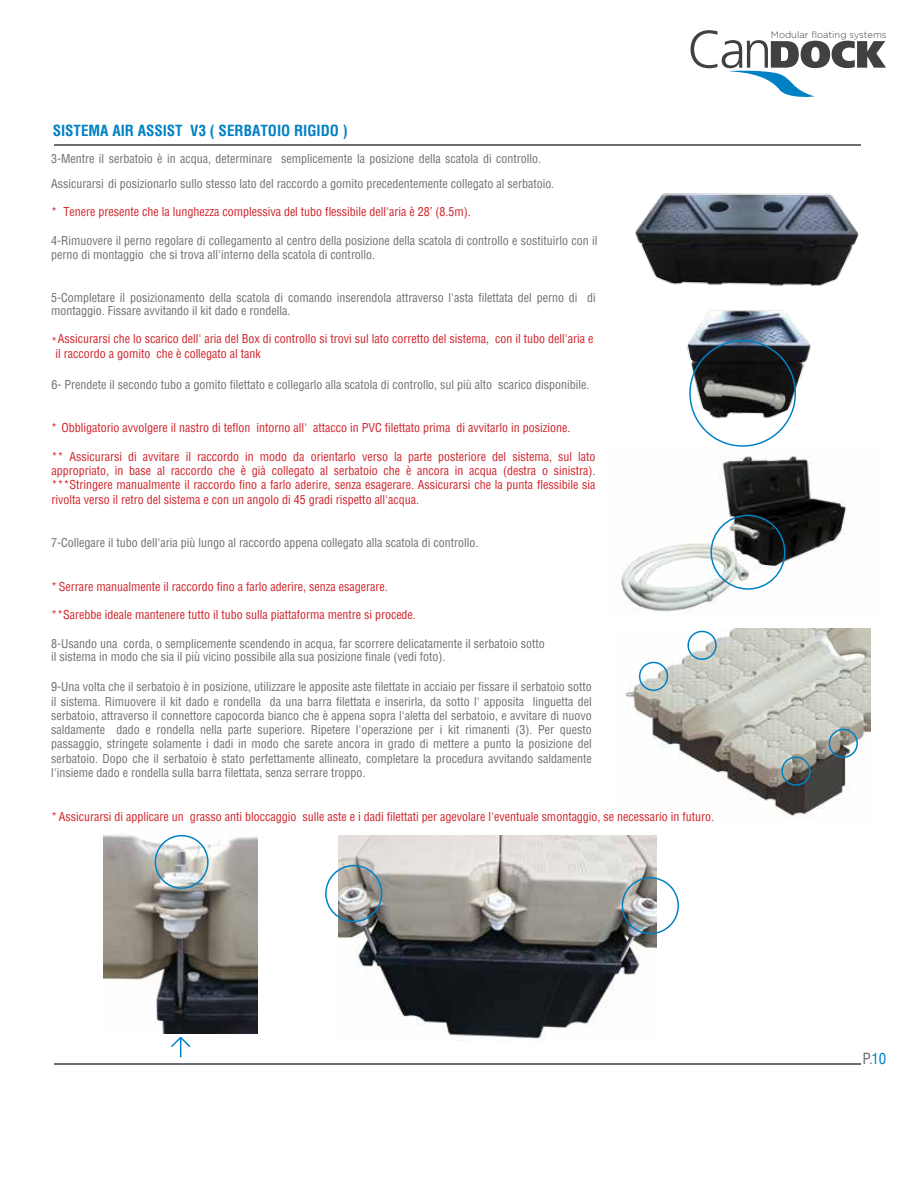
<style>
.page{position:relative;width:918px;height:1188px;background:#fff}
.page>*{position:absolute;margin:0;border:0;box-sizing:border-box;transform-origin:0 0}
.t1{font:700 condensed 15px "Helvetica";color:#0081c4}
.t2{font:condensed 15px "Helvetica";color:#6d6e71}
.t3{font:condensed 12px/14.2px "Helvetica";color:#6d6e71}
.t4{font:condensed 12px/14.4px "Helvetica";color:#cf2027}
.t5{font:300 9.45px "Gotham HTF";color:#414042}
.s1{color:#0081c4}
</style>
<div class="page">
<svg style="left:691px;top:30px;width:195px;height:67px"></svg>
<hr style="left:54px;top:1064px;width:807px;height:1px;background:#6d6e71">
<hr style="left:54px;top:144px;width:807px;height:2px;background:#6d6e71">
<img style="left:104px;top:834px;width:154px;height:199px">
<svg style="left:171px;top:1037px;width:20px;height:20px"></svg>
<div style="left:155px;top:835px;width:54px;height:54px;border:2px solid #0081c4;border-radius:50%"></div>
<img style="left:339px;top:836px;width:317px;height:205px">
<div style="left:325px;top:865px;width:57px;height:57px;border:2px solid #0081c4;border-radius:50%"></div>
<div style="left:622px;top:877px;width:57px;height:57px;border:2px solid #0081c4;border-radius:50%"></div>
<img style="left:625px;top:628px;width:246px;height:191px">
<img style="left:687px;top:330px;width:124px;height:105px">
<div style="left:689px;top:340px;width:107px;height:107px;border:2px solid #0081c4;border-radius:50%"></div>
<img style="left:635px;top:193px;width:224px;height:137px">
<img style="left:621px;top:456px;width:226px;height:156px">
<div style="left:710px;top:515px;width:76px;height:75px;border:2px solid #0081c4;border-radius:50%"></div>
<div style="left:781px;top:756px;width:30px;height:30px;border:2px solid #0081c4;border-radius:50%"></div>
<div style="left:829px;top:729px;width:29px;height:29px;border:2px solid #0081c4;border-radius:50%"></div>
<div style="left:687px;top:631px;width:30px;height:29px;border:2px solid #0081c4;border-radius:50%"></div>
<div style="left:639px;top:662px;width:29px;height:29px;border:2px solid #0081c4;border-radius:50%"></div>
<p class="t1" style="left:53px;top:121px;width:297px">SISTEMA AIR ASSIST V3 ( SERBATOIO RIGIDO )</p>
<p class="t3" style="left:51px;top:146px;width:505px;line-height:25.2px">3-Mentre il serbatoio è in acqua, determinare semplicemente la posizione della scatola di controllo.<br>Assicurarsi di posizionarlo sullo stesso lato del raccordo a gomito precedentemente collegato al serbatoio.</p>
<p class="t4" style="left:51px;top:204px;width:421px">* Tenere presente che la lunghezza complessiva del tubo flessibile dell'aria è 28’ (8.5m).</p>
<p class="t3" style="left:51px;top:234px;width:548px;line-height:13.8px">4-Rimuovere il perno regolare di collegamento al centro della posizione della scatola di controllo e sostituirlo con il perno di montaggio che si trova all'interno della scatola di controllo.</p>
<p class="t3" style="left:51px;top:291px;width:546px;line-height:13.2px">5-Completare il posizionamento della scatola di comando inserendola attraverso l'asta filettata del perno di di montaggio. Fissare avvitando il kit dado e rondella.</p>
<p class="t4" style="left:55px;top:331px;width:540px;text-indent:-4px">* Assicurarsi che lo scarico dell' aria del Box di controllo si trovi sul lato corretto del sistema, con il tubo dell'aria e il raccordo a gomito che è collegato al tank</p>
<p class="t3" style="left:51px;top:377px;width:540px">6- Prendete il secondo tubo a gomito filettato e collegarlo alla scatola di controllo, sul più alto scarico disponibile.</p>
<p class="t4" style="left:51px;top:420px;width:521px">* Obbligatorio avvolgere il nastro di teflon intorno all' attacco in PVC filettato prima di avvitarlo in posizione.</p>
<p class="t4" style="left:51px;top:449px;width:546px;text-align:justify">** Assicurarsi di avvitare il raccordo in modo da orientarlo verso la parte posteriore del sistema, sul lato appropriato, in base al raccordo che è già collegato al serbatoio che è ancora in acqua (destra o sinistra). ***Stringere manualmente il raccordo fino a farlo aderire, senza esagerare. Assicurarsi che la punta flessibile sia rivolta verso il retro del sistema e con un angolo di 45 gradi rispetto all'acqua.</p>
<p class="t3" style="left:51px;top:536px;width:429px">7-Collegare il tubo dell'aria più lungo al raccordo appena collegato alla scatola di controllo.</p>
<p class="t4" style="left:51px;top:579px;width:338px">* Serrare manualmente il raccordo fino a farlo aderire, senza esagerare.</p>
<p class="t4" style="left:51px;top:608px;width:366px">**Sarebbe ideale mantenere tutto il tubo sulla piattaforma mentre si procede.</p>
<p class="t3" style="left:51px;top:637px;width:495px;line-height:13.2px">8-Usando una corda, o semplicemente scendendo in acqua, far scorrere delicatamente il serbatoio sotto il sistema in modo che sia il più vicino possibile alla sua posizione finale (vedi foto).</p>
<p class="t3" style="left:51px;top:680px;width:542px;text-align:justify">9-Una volta che il serbatoio è in posizione, utilizzare le apposite aste filettate in acciaio per fissare il serbatoio sotto il sistema. Rimuovere il kit dado e rondella da una barra filettata e inserirla, da sotto l' apposita linguetta del serbatoio, attraverso il connettore capocorda bianco che è appena sopra l'aletta del serbatoio, e avvitare di nuovo saldamente dado e rondella nella parte superiore. Ripetere l'operazione per i kit rimanenti (3). Per questo passaggio, stringete solamente i dadi in modo che sarete ancora in grado di mettere a punto la posizione del serbatoio. Dopo che il serbatoio è stato perfettamente allineato, completare la procedura avvitando saldamente l'insieme dado e rondella sulla barra filettata, senza serrare troppo.</p>
<p class="t4" style="left:51px;top:809px;width:665px">* Assicurarsi di applicare un grasso anti bloccaggio sulle aste e i dadi filettati per agevolare l'eventuale smontaggio, se necessario in futuro.</p>
<p class="t5" style="left:771px;top:30px;width:117px">Modular floating systems</p>
<p class="t2" style="left:862px;top:1049px;width:26px">P.<span class="s1">10</span></p>
</div>
